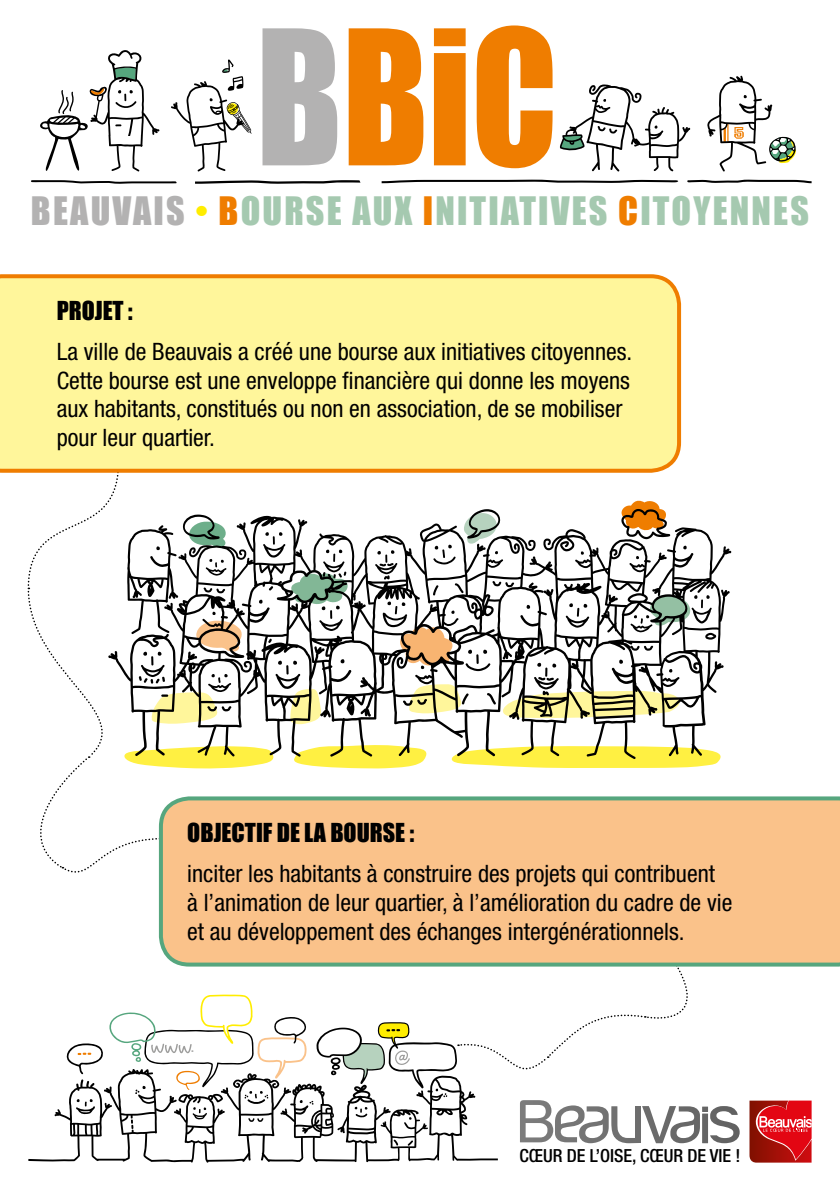
<style>
.page{position:relative;width:840px;height:1191px;background:#fff}
.page>*{position:absolute;margin:0;border:0;box-sizing:border-box;transform-origin:0 0}
.t1{font:173.2px "Impact";color:#ef7d00;scale:.9 1}
.t2{font:36px "Impact";letter-spacing:.06em;color:#a5c9b0}
.t3{font:condensed 24px/28.8px "Helvetica Neue";color:#000}
.t4{font:24px "Impact";color:#000}
.t5{font:500 condensed 18px "Helvetica Neue";color:#000}
.s1{color:#b3b2b2}
.s2{color:#ffed00}
.s3{color:#ef7d00}
</style>
<div class="page">
<div style="left:0;top:274px;width:680px;height:199px;background:#fff69b"></div>
<div style="left:159px;top:796px;width:680px;height:170px;background:#fac28a"></div>
<svg style="left:451px;top:759px;width:269px;height:9px;background:#fef25c"></svg>
<svg style="left:294px;top:759px;width:131px;height:9px"></svg>
<svg style="left:623px;top:500px;width:37px;height:9px"></svg>
<svg style="left:25px;top:461px;width:255px;height:422px"></svg>
<svg style="left:108px;top:509px;width:623px;height:250px"></svg>
<svg style="left:28px;top:1083px;width:469px;height:79px"></svg>
<svg style="left:316px;top:953px;width:384px;height:136px"></svg>
<svg style="left:66px;top:994px;width:241px;height:96px"></svg>
<svg style="left:749px;top:1100px;width:62px;height:62px;background:#c82a2c"></svg>
<svg style="left:520px;top:1100px;width:219px;height:43px"></svg>
<div style="left:635px;top:1106px;width:5px;height:37px;background:#6d6d6d"></div>
<svg style="left:171px;top:59px;width:80px;height:113px"></svg>
<svg style="left:560px;top:84px;width:129px;height:87px"></svg>
<svg style="left:707px;top:76px;width:88px;height:96px"></svg>
<svg style="left:40px;top:50px;width:119px;height:122px"></svg>
<svg style="left:195px;top:180px;width:165px;height:4px"></svg>
<svg style="left:31px;top:180px;width:146px;height:4px"></svg>
<svg style="left:687px;top:180px;width:124px;height:3px"></svg>
<svg style="left:381px;top:180px;width:298px;height:3px"></svg>
<h1 class="t1" style="left:256px;top:-37px;width:336px"><span class="s1">B</span>BiC</h1>
<h2 class="t2" style="left:31px;top:183px;width:779px"><span class="s1">BEAUVAIS</span> <span class="s2">•</span> <span class="s3">B</span>OURSE AUX <span class="s3">I</span>NITIATIVES <span class="s3">C</span>ITOYENNES</h2>
<p class="t4" style="left:57px;top:292px;width:77px">PROJET :</p>
<p class="t3" style="left:57px;top:337px;width:577px">La ville de Beauvais a créé une bourse aux initiatives citoyennes.<br>Cette bourse est une enveloppe financière qui donne les moyens aux habitants, constitués ou non en association, de se mobiliser pour leur quartier.</p>
<p class="t4" style="left:187px;top:814px;width:228px">OBJECTIF DE LA BOURSE :</p>
<p class="t3" style="left:187px;top:859px;width:546px">inciter les habitants à construire des projets qui contribuent<br>à l’animation de leur quartier, à l’amélioration du cadre de vie et au développement des échanges intergénérationnels.</p>
<p class="t5" style="left:519px;top:1145px;width:222px">CŒUR DE L’OISE, CŒUR DE VIE !</p>
</div>
